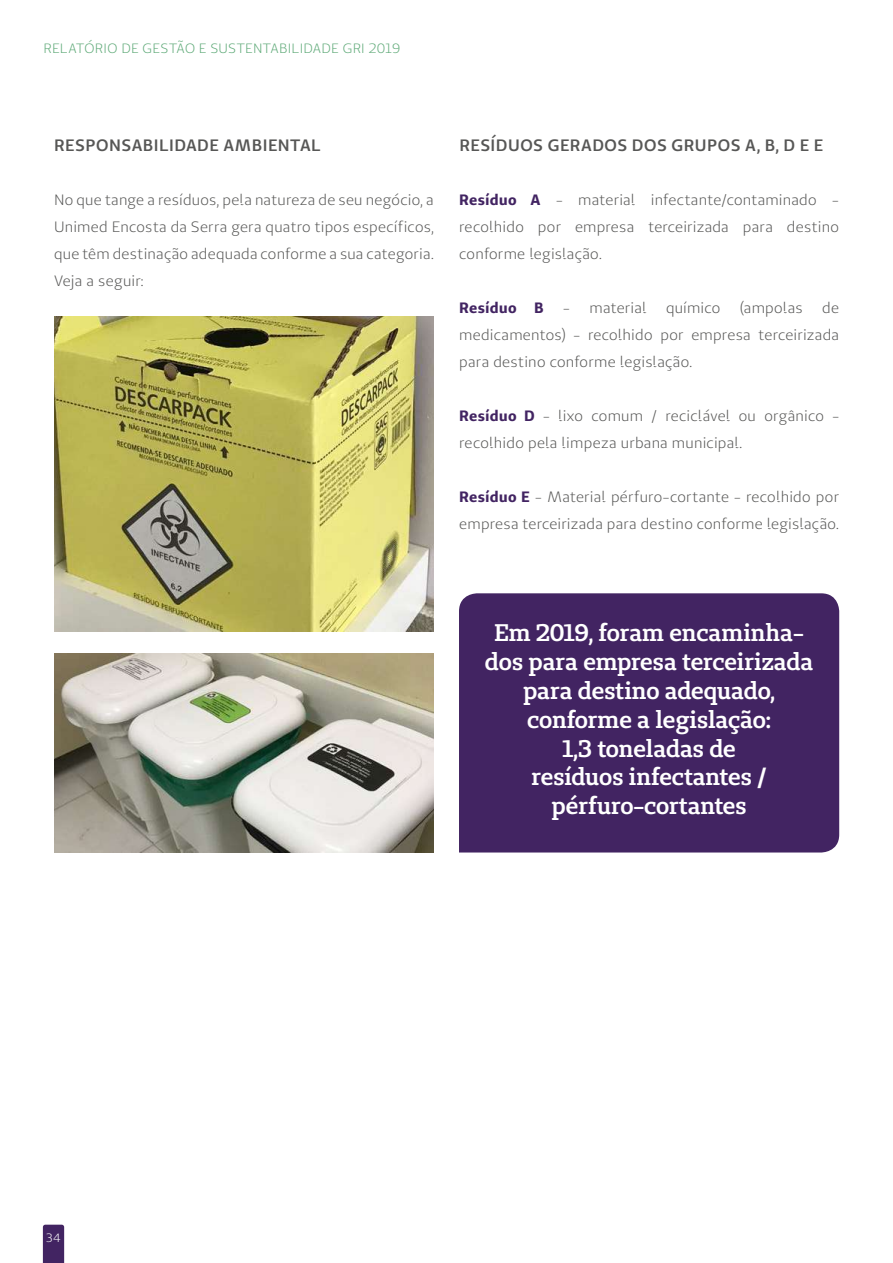
<style>
.page{position:relative;width:893px;height:1263px;background:#fff}
.page>*{position:absolute;margin:0;border:0;box-sizing:border-box;transform-origin:0 0}
.t1{font:600 24px/28.8px "Unimed Slab";letter-spacing:-.005em;color:#fff;text-align:center}
.t2{font:600 16.5px "Unimed Sans";letter-spacing:.03em;color:#575756}
.t3{font:15px/27px "Unimed Sans";letter-spacing:.02em;color:#575756;text-align:justify}
.t4{font:700 15px "Unimed Sans";letter-spacing:.025em;color:#422462}
.t5{font:13.5px "Unimed Sans";letter-spacing:.02em;color:#60aa79}
.t6{font:12px "Unimed Sans";color:#fff}
.s1{font-weight:700;color:#422462}
</style>
<div class="page">
<svg style="left:43px;top:1225px;width:21px;height:38px"></svg>
<img style="left:54px;top:317px;width:380px;height:314px">
<img style="left:54px;top:653px;width:380px;height:199px">
<div style="left:459px;top:593px;width:380px;height:259px;background:#422462"></div>
<hr style="left:892px;top:0;width:1px;height:354px;background:#422462">
<p class="t5" style="left:43px;top:39px;width:359px">RELATÓRIO DE GESTÃO E SUSTENTABILIDADE GRI 2019</p>
<p class="t2" style="left:54px;top:134px;width:268px">RESPONSABILIDADE AMBIENTAL</p>
<p class="t3" style="left:54px;top:186px;width:381px">No que tange a resíduos, pela natureza de seu negócio, a Unimed Encosta da Serra gera quatro tipos específicos, que têm destinação adequada conforme a sua categoria.<br>Veja a seguir:</p>
<p class="t2" style="left:459px;top:134px;width:365px">RESÍDUOS GERADOS DOS GRUPOS A, B, D E E</p>
<p class="t3" style="left:459px;top:186px;width:381px"><span class="s1">Resíduo A</span> - material infectante/contaminado - recolhido por empresa terceirizada para destino conforme legislação.</p>
<p class="t4" style="left:459px;top:297px;width:86px">Resíduo B</p>
<p class="t3" style="left:563px;top:294px;width:85px">- material</p>
<p class="t3" style="left:666px;top:294px;width:56px">químico</p>
<p class="t3" style="left:740px;top:294px;width:64px">(ampolas</p>
<p class="t3" style="left:459px;top:294px;width:381px;text-indent:363px">de medicamentos) - recolhido por empresa terceirizada para destino conforme legislação.</p>
<p class="t3" style="left:459px;top:402px;width:381px"><span class="s1">Resíduo D</span> - lixo comum / reciclável ou orgânico - recolhido pela limpeza urbana municipal.</p>
<p class="t3" style="left:459px;top:483px;width:381px"><span class="s1">Resíduo E</span> - Material pérfuro-cortante - recolhido por empresa terceirizada para destino conforme legislação.</p>
<h1 class="t1" style="left:485px;top:618px;width:330px">Em 2019, foram encaminha&shy;dos para empresa terceirizada para destino adequado, conforme a legislação:<br>1,3 toneladas de<br>resíduos infectantes / pérfuro-cortantes</h1>
<p class="t6" style="left:46px;top:1230px;width:16px">34</p>
</div>
